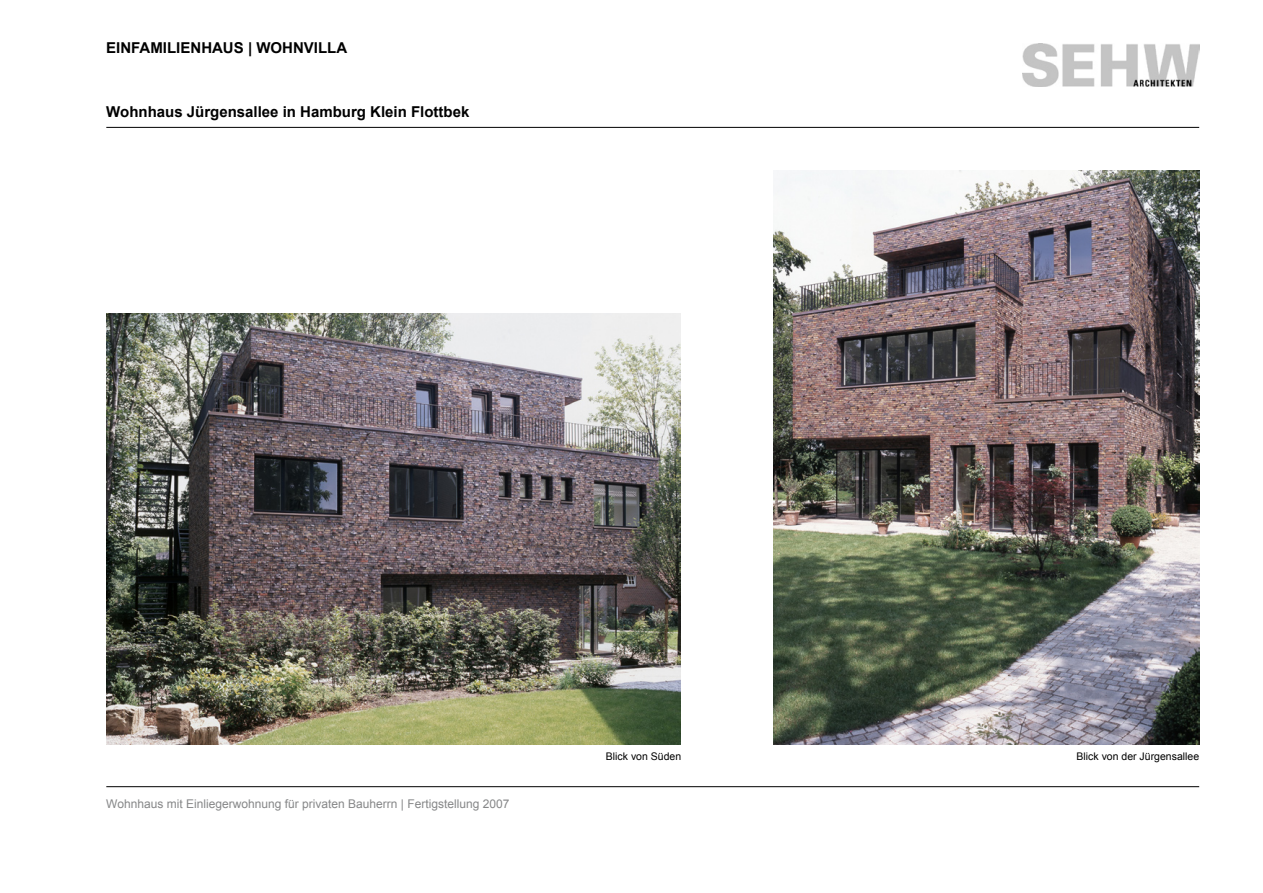
<style>
.page{position:relative;width:1263px;height:893px;background:#fff}
.page>*{position:absolute;margin:0;border:0;box-sizing:border-box;transform-origin:0 0}
.t1{font:700 15px "Arial";color:#000}
.t2{font:12px "Arial";color:#868788}
.t3{font:10.5px "Arial";color:#000}
</style>
<div class="page">
<hr style="left:106px;top:127px;width:1093px;height:1px;background:#000">
<hr style="left:106px;top:786px;width:1093px;height:1px;background:#000">
<img style="left:1023px;top:44px;width:176px;height:42px">
<img style="left:774px;top:170px;width:425px;height:574px">
<img style="left:106px;top:314px;width:574px;height:430px">
<p class="t1" style="left:106px;top:38px;width:242px">Einfamilienhaus | Wohnvilla</p>
<p class="t1" style="left:106px;top:102px;width:365px">Wohnhaus Jürgensallee in Hamburg Klein Flottbek</p>
<p class="t2" style="left:106px;top:796px;width:405px">Wohnhaus mit Einliegerwohnung für privaten Bauherrn | Fertigstellung 2007</p>
<p class="t3" style="left:606px;top:750px;width:77px">Blick von Süden</p>
<p class="t3" style="left:1076px;top:750px;width:124px">Blick von der Jürgensallee</p>
</div>
